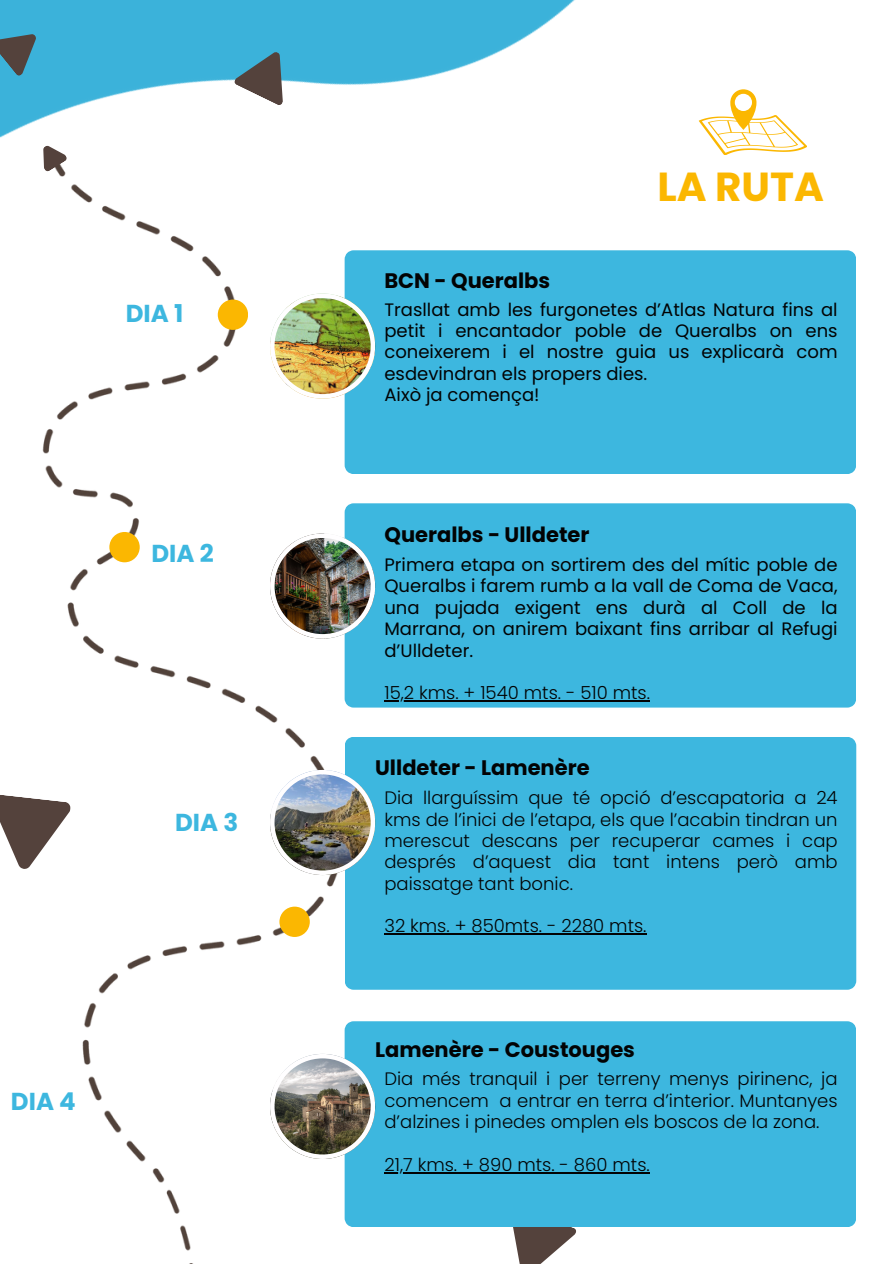
<style>
.page{position:relative;width:894px;height:1264px;background:#fff}
.page>*{position:absolute;margin:0;border:0;box-sizing:border-box;transform-origin:0 0}
.t1{font:700 40.5px "Poppins";color:#fbb701}
.t2{font:700 24.45px "Poppins";color:#3db7df}
.t3{font:700 21px "Poppins";color:#020304}
.t4{font:300 18px/21.3px "Poppins";color:#020304;text-align:justify}
.t5{font:18px/21.3px "Poppins";color:#020304;text-align:justify}
</style>
<div class="page">
<div style="left:731px;top:250px;width:124px;height:224px;background:#3db7df"></div>
<div style="left:469px;top:503px;width:387px;height:204px;background:#3db7df"></div>
<div style="left:469px;top:737px;width:387px;height:252px;background:#3db7df"></div>
<img style="left:67px;top:524px;width:402px;height:727px">
<img style="left:0;top:0;width:731px;height:524px">
<svg style="left:0;top:794px;width:71px;height:75px"></svg>
<svg style="left:234px;top:52px;width:49px;height:53px"></svg>
<svg style="left:0;top:34px;width:36px;height:42px;background:#4a6b76"></svg>
<svg style="left:43px;top:146px;width:24px;height:25px"></svg>
<svg style="left:513px;top:1227px;width:63px;height:36px"></svg>
<img style="left:270px;top:293px;width:104px;height:105px">
<img style="left:270px;top:533px;width:104px;height:105px">
<img style="left:270px;top:770px;width:104px;height:104px">
<div style="left:218px;top:299px;width:30px;height:31px;background:#fbb701;border-radius:50%"></div>
<div style="left:109px;top:532px;width:31px;height:30px;background:#fbb701;border-radius:50%"></div>
<div style="left:279px;top:906px;width:31px;height:31px;background:#fbb701;border-radius:50%"></div>
<svg style="left:698px;top:89px;width:108px;height:66px"></svg>
<div style="left:344px;top:1021px;width:512px;height:206px;background:#3db7df"></div>
<svg style="left:270px;top:1053px;width:104px;height:105px"></svg>
<hr style="left:384px;top:700px;width:266px;height:1px;background:#020304">
<hr style="left:384px;top:933px;width:262px;height:1px;background:#020304">
<hr style="left:384px;top:1172px;width:265px;height:1px;background:#020304">
<p class="t2" style="left:126px;top:297px;width:59px">DIA 1</p>
<h3 class="t2" style="left:151px;top:536px;width:64px">DIA 2</h3>
<h3 class="t2" style="left:175px;top:805px;width:65px">DIA 3</h3>
<p class="t2" style="left:11px;top:1083px;width:66px">DIA 4</p>
<h2 class="t3" style="left:384px;top:266px;width:167px">BCN - Queralbs</h2>
<p class="t1" style="left:657px;top:158px;width:168px">LA RUTA</p>
<h2 class="t5" style="left:384px;top:299px;width:454px">Trasllat amb les furgonetes d’Atlas Natura fins al petit i encantador poble de Queralbs on ens coneixerem i el nostre guia us explicarà com esdevindran els propers dies.</h2>
<p class="t5" style="left:384px;top:384px;width:157px">Això ja comença!</p>
<h1 class="t3" style="left:384px;top:519px;width:206px">Queralbs - Ulldeter</h1>
<p class="t5" style="left:384px;top:554px;width:454px">Primera etapa on sortirem des del mític poble de Queralbs i farem rumb a la vall de Coma de Vaca, una pujada exigent ens durà al Coll de la Marrana, on anirem baixant fins arribar al Refugi d’Ulldeter.</p>
<h2 class="t4" style="left:384px;top:682px;width:267px">15,2 kms. + 1540 mts. - 510 mts.</h2>
<p class="t3" style="left:375px;top:752px;width:216px">Ulldeter - Lamenère</p>
<p class="t4" style="left:384px;top:787px;width:454px">Dia llarguíssim que té opció d’escapatoria a 24 kms de l’inici de l’etapa, els que l’acabin tindran un merescut descans per recuperar cames i cap després d’aquest dia tant intens però amb paissatge tant bonic.</p>
<p class="t4" style="left:384px;top:915px;width:263px">32 kms. + 850mts. - 2280 mts.</p>
<h3 class="t3" style="left:375px;top:1035px;width:261px">Lamenère - Coustouges</h3>
<p class="t4" style="left:384px;top:1068px;width:454px">Dia més tranquil i per terreny menys pirinenc, ja comencem a entrar en terra d’interior. Muntanyes d’alzines i pinedes omplen els boscos de la zona.</p>
<p class="t4" style="left:384px;top:1153px;width:267px">21,7 kms. + 890 mts. - 860 mts.</p>
</div>
